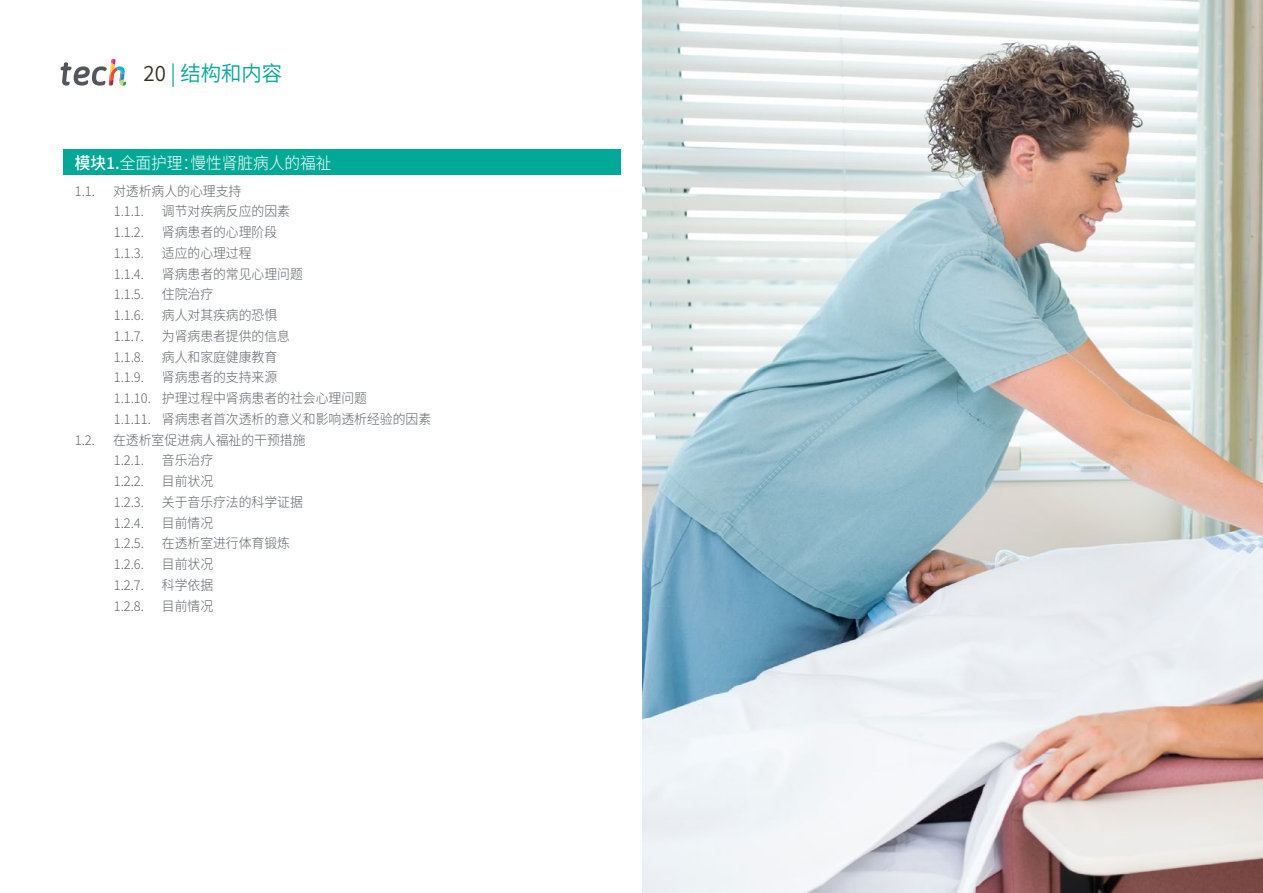
<style>
.page{position:relative;width:1263px;height:893px;background:#fff}
.page>*{position:absolute;margin:0;border:0;box-sizing:border-box;transform-origin:0 0}
.t1{font:21px "Source Han Sans CN";color:#00a996}
.t2{font:300 16.5px "Source Han Sans CN";color:#fff;scale:.95 1}
.t3{font:300 13.5px/20.7px "Source Han Sans CN";color:#61646a;scale:.95 1}
.s1{color:#312e20}
.s2{font-weight:500}
</style>
<div class="page">
<div style="left:64px;top:149px;width:557px;height:26px;background:#00a996"></div>
<img style="left:642px;top:0;width:621px;height:893px">
<svg style="left:61px;top:59px;width:65px;height:27px"></svg>
<h1 class="t1" style="left:144px;top:61px;width:140px"><span class="s1">20</span> | 结构和内容</h1>
<p class="t2" style="left:75px;top:153px;width:272px"><span class="s2">模块1.</span>全面护理：慢性肾脏病人的福祉</p>
<p class="t3" style="left:75px;top:181px;width:23px">1.1.</p>
<p class="t3" style="left:113px;top:181px;width:136px">对透析病人的心理支持<br>1.1.1.</p>
<p class="t3" style="left:162px;top:201px;width:136px">调节对疾病反应的因素</p>
<p class="t3" style="left:114px;top:222px;width:33px">1.1.2.</p>
<p class="t3" style="left:162px;top:222px;width:123px">肾病患者的心理阶段</p>
<p class="t3" style="left:114px;top:243px;width:33px">1.1.3.</p>
<p class="t3" style="left:162px;top:243px;width:96px">适应的心理过程</p>
<p class="t3" style="left:114px;top:264px;width:33px">1.1.4.</p>
<p class="t3" style="left:162px;top:264px;width:150px">肾病患者的常见心理问题</p>
<p class="t3" style="left:114px;top:284px;width:33px">1.1.5.</p>
<p class="t3" style="left:162px;top:284px;width:55px">住院治疗</p>
<p class="t3" style="left:114px;top:305px;width:33px">1.1.6.</p>
<p class="t3" style="left:162px;top:305px;width:123px">病人对其疾病的恐惧</p>
<p class="t3" style="left:114px;top:326px;width:33px">1.1.7.</p>
<p class="t3" style="left:162px;top:326px;width:136px">为肾病患者提供的信息</p>
<p class="t3" style="left:114px;top:347px;width:33px">1.1.8.</p>
<p class="t3" style="left:162px;top:347px;width:123px">病人和家庭健康教育</p>
<p class="t3" style="left:114px;top:367px;width:33px">1.1.9.</p>
<p class="t3" style="left:114px;top:367px;width:336px;text-indent:48px">肾病患者的支持来源<br>1.1.10. 护理过程中肾病患者的社会心理问题<br>1.1.11. 肾病患者首次透析的意义和影响透析经验的因素</p>
<p class="t3" style="left:75px;top:430px;width:23px">1.2.</p>
<p class="t3" style="left:113px;top:430px;width:204px">在透析室促进病人福祉的干预措施<br>1.2.1.</p>
<p class="t3" style="left:162px;top:450px;width:55px">音乐治疗</p>
<p class="t3" style="left:114px;top:471px;width:33px">1.2.2.</p>
<p class="t3" style="left:162px;top:471px;width:55px">目前状况</p>
<p class="t3" style="left:114px;top:492px;width:33px">1.2.3.</p>
<p class="t3" style="left:162px;top:492px;width:150px">关于音乐疗法的科学证据</p>
<p class="t3" style="left:114px;top:513px;width:33px">1.2.4.</p>
<p class="t3" style="left:162px;top:513px;width:55px">目前情况</p>
<p class="t3" style="left:114px;top:533px;width:33px">1.2.5.</p>
<p class="t3" style="left:162px;top:533px;width:136px">在透析室进行体育锻炼</p>
<p class="t3" style="left:114px;top:554px;width:33px">1.2.6.</p>
<p class="t3" style="left:162px;top:554px;width:55px">目前状况</p>
<p class="t3" style="left:114px;top:575px;width:33px">1.2.7.</p>
<p class="t3" style="left:162px;top:575px;width:55px">科学依据</p>
<p class="t3" style="left:114px;top:596px;width:33px">1.2.8.</p>
<p class="t3" style="left:162px;top:596px;width:55px">目前情况</p>
</div>
